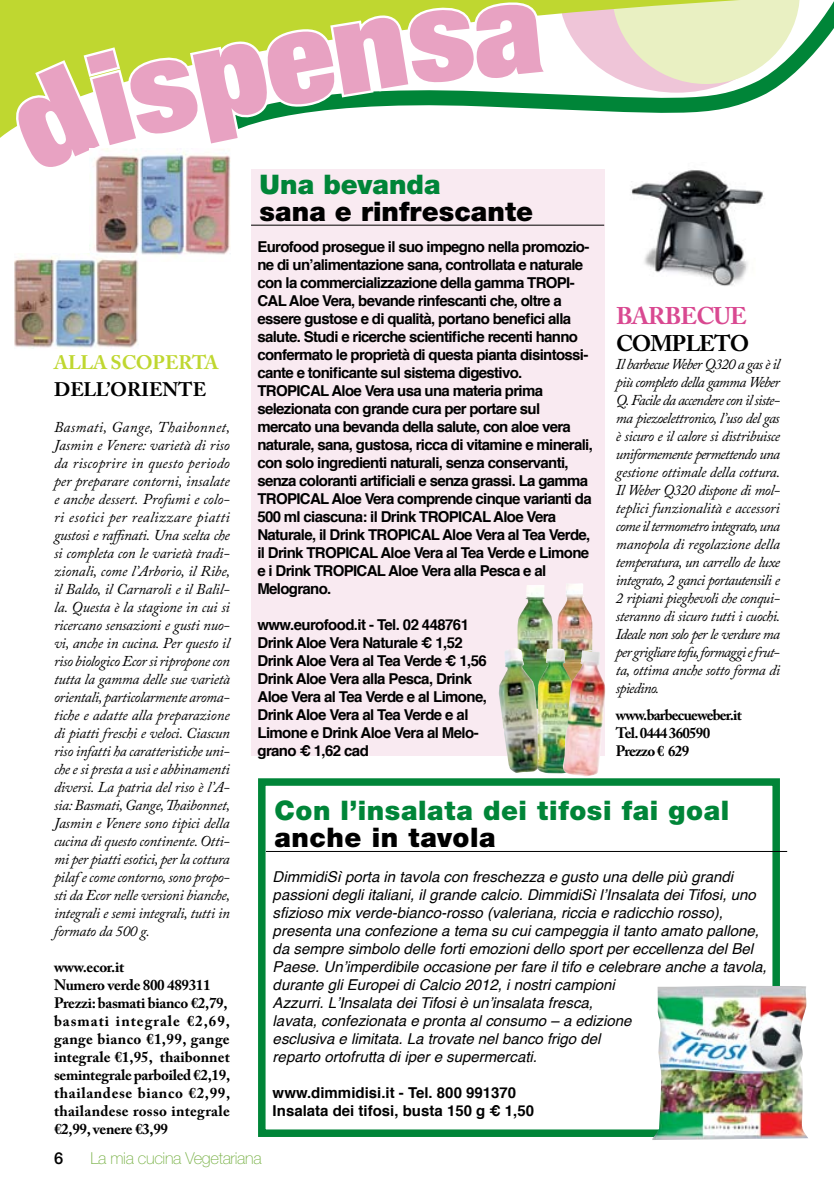
<style>
.page{position:relative;width:834px;height:1191px;background:#fff}
.page>*{position:absolute;margin:0;border:0;box-sizing:border-box;transform-origin:0 0}
.t1{font:900 27px "Helvetica Neue LT Std";letter-spacing:.005em;color:#000}
.t2{font:900 27px "Helvetica Neue LT Std";letter-spacing:.02em;color:#008538}
.t3{font:900 27px "Helvetica Neue LT Std";color:#008538}
.t4{font:700 24px "Adobe Caslon Pro";letter-spacing:-.035em;color:#d94991}
.t5{font:700 22.5px "Adobe Caslon Pro";letter-spacing:-.035em;color:#000}
.t6{font:700 19.5px "Adobe Caslon Pro";letter-spacing:-.02em;color:#bfd730}
.t7{font:700 19.5px "Adobe Caslon Pro";letter-spacing:-.005em;color:#000}
.t8{font:100 16.5px "Helvetica Neue LT Std";letter-spacing:-.02em;color:#76b043}
.t9{font:500 16.5px "Helvetica Neue LT Std";color:#000}
.t10{font:italic 15px/18px "Adobe Caslon Pro";letter-spacing:-.025em;color:#000;text-align:justify}
.t11{font:700 15px/18px "Helvetica";letter-spacing:-.045em;color:#000}
.t12{font:italic 15px/18px "Helvetica";color:#000}
.t13{font:700 15px/18px "Adobe Caslon Pro";letter-spacing:.005em;color:#000}
.t14{font:700 15px/18px "Helvetica";color:#000}
.t15{font:700 15px/18px "Adobe Caslon Pro";letter-spacing:-.05em;color:#000}
</style>
<div class="page">
<div style="left:258px;top:778px;width:521px;height:359px;border:8px solid #008538"></div>
<hr style="left:266px;top:851px;width:521px;height:1px;background:#000">
<svg style="left:212px;top:0;width:621px;height:113px"></svg>
<div style="left:251px;top:169px;width:353px;height:587px;background:#f9eaf1"></div>
<hr style="left:251px;top:225px;width:353px;height:1px;background:#000">
<img style="left:631px;top:170px;width:134px;height:116px">
<img style="left:652px;top:985px;width:156px;height:155px">
<img style="left:517px;top:585px;width:35px;height:63px">
<img style="left:557px;top:583px;width:35px;height:67px">
<img style="left:498px;top:648px;width:39px;height:125px">
<img style="left:537px;top:648px;width:36px;height:125px">
<img style="left:561px;top:650px;width:44px;height:126px">
<img style="left:89px;top:174px;width:141px;height:83px">
<img style="left:14px;top:253px;width:125px;height:96px">
<svg style="left:3px;top:2px;width:549px;height:172px"></svg>
<h1 class="t3" style="left:259px;top:168px;width:183px">Una bevanda</h1>
<h1 class="t1" style="left:259px;top:195px;width:275px">sana e rinfrescante</h1>
<p class="t11" style="left:257px;top:238px;width:337px">Eurofood prosegue il suo impegno nella promozio&shy;ne di un’alimentazione sana, controllata e naturale con la commercializzazione della gamma TROPI-CAL Aloe Vera, bevande rinfescanti che, oltre a essere gustose e di qualità, portano benefici alla salute. Studi e ricerche scientifiche recenti hanno confermato le proprietà di questa pianta disintossi&shy;cante e tonificante sul sistema digestivo.<br>TROPICAL Aloe Vera usa una materia prima selezionata con grande cura per portare sul mercato una bevanda della salute, con aloe vera naturale, sana, gustosa, ricca di vitamine e minerali, con solo ingredienti naturali, senza conservanti, senza coloranti artificiali e senza grassi. La gamma TROPICAL Aloe Vera comprende cinque varianti da 500 ml ciascuna: il Drink TROPICAL Aloe Vera Naturale, il Drink TROPICAL Aloe Vera al Tea Verde, il Drink TROPICAL Aloe Vera al Tea Verde e Limone e i Drink TROPICAL Aloe Vera alla Pesca e al Melograno.</p>
<p class="t11" style="left:257px;top:616px;width:231px">www.eurofood.it - Tel. 02 448761<br>Drink Aloe Vera Naturale € 1,52<br>Drink Aloe Vera al Tea Verde € 1,56<br>Drink Aloe Vera alla Pesca, Drink<br>Aloe Vera al Tea Verde e al Limone,<br>Drink Aloe Vera al Tea Verde e al<br>Limone e Drink Aloe Vera al Melo&shy;grano € 1,62 cad</p>
<h2 class="t4" style="left:616px;top:301px;width:131px">BARBECUE</h2>
<h3 class="t5" style="left:616px;top:330px;width:135px">completo</h3>
<p class="t10" style="left:615px;top:354px;width:166px">Il barbecue Weber Q320 a gas è il più completo della gamma Weber Q. Facile da accendere con il siste&shy;ma piezoelettronico, l’uso del gas è sicuro e il calore si distribuisce uniformemente permettendo una gestione ottimale della cottura.<br>Il Weber Q320 dispone di mol&shy;teplici funzionalità e accessori come il termometro integrato, una manopola di regolazione della temperatura, un carrello de luxe integrato, 2 ganci portautensili e 2 ripiani pieghevoli che conqui&shy;steranno di sicuro tutti i cuochi.<br>Ideale non solo per le verdure ma per grigliare tofu, formaggi e frut&shy;ta, ottima anche sotto forma di spiedino.</p>
<p class="t15" style="left:615px;top:705px;width:128px">www.barbecueweber.it<br>Tel. 0444 360590<br>Prezzo € 629</p>
<h3 class="t6" style="left:54px;top:351px;width:161px">Alla scoperta</h3>
<h3 class="t7" style="left:54px;top:378px;width:154px">dell’oriente</h3>
<p class="t10" style="left:54px;top:418px;width:178px">Basmati, Gange, Thaibonnet, Jasmin e Venere: varietà di riso da riscoprire in questo periodo per preparare contorni, insalate e anche dessert. Profumi e colo&shy;ri esotici per realizzare piatti gustosi e raffinati. Una scelta che si completa con le varietà tradi&shy;zionali, come l’Arborio, il Ribe, il Baldo, il Carnaroli e il Balil&shy;la. Questa è la stagione in cui si ricercano sensazioni e gusti nuo&shy;vi, anche in cucina. Per questo il riso biologico Ecor si ripropone con tutta la gamma delle sue varietà orientali, particolarmente aroma&shy;tiche e adatte alla preparazione di piatti freschi e veloci. Ciascun riso infatti ha caratteristiche uni&shy;che e si presta a usi e abbinamenti diversi. La patria del riso è l’A&shy;sia: Basmati, Gange, Thaibonnet, Jasmin e Venere sono tipici della cucina di questo continente. Otti&shy;mi per piatti esotici, per la cottura pilaf e come contorno, sono propo&shy;sti da Ecor nelle versioni bianche, integrali e semi integrali, tutti in formato da 500 g.</p>
<p class="t13" style="left:54px;top:958px;width:178px">www.ecor.it<br>Numero verde 800 489311<br>Prezzi: basmati bianco €2,79, basmati integrale €2,69, gange bianco €1,99, gange integrale €1,95, thaibonnet semintegrale parboiled €2,19, thailandese bianco €2,99, thailandese rosso integrale €2,99, venere €3,99</p>
<p class="t9" style="left:54px;top:1148px;width:11px">6</p>
<p class="t8" style="left:90px;top:1148px;width:173px">La mia cucina Vegetariana</p>
<h1 class="t2" style="left:274px;top:794px;width:456px">Con l’insalata dei tifosi fai goal</h1>
<h1 class="t1" style="left:274px;top:821px;width:223px">anche in tavola</h1>
<p class="t12" style="left:272px;top:868px;width:495px">DimmidiSì porta in tavola con freschezza e gusto una delle più grandi passioni degli italiani, il grande calcio. DimmidiSì l’Insalata dei Tifosi, uno sfizioso mix verde-bianco-rosso (valeriana, riccia e radicchio rosso), presenta una confezione a tema su cui campeggia il tanto amato pallone, da sempre simbolo delle forti emozioni dello sport per eccellenza del Bel Paese. Un’imperdibile occasione per fare il tifo e celebrare anche a tavola, durante gli Europei di Calcio 2012, i nostri campioni<br>Azzurri. L’Insalata dei Tifosi è un’insalata fresca,<br>lavata, confezionata e pronta al consumo – a edizione<br>esclusiva e limitata. La trovate nel banco frigo del<br>reparto ortofrutta di iper e supermercati.</p>
<p class="t14" style="left:272px;top:1084px;width:263px">www.dimmidisi.it - Tel. 800 991370<br>Insalata dei tifosi, busta 150 g € 1,50</p>
</div>
